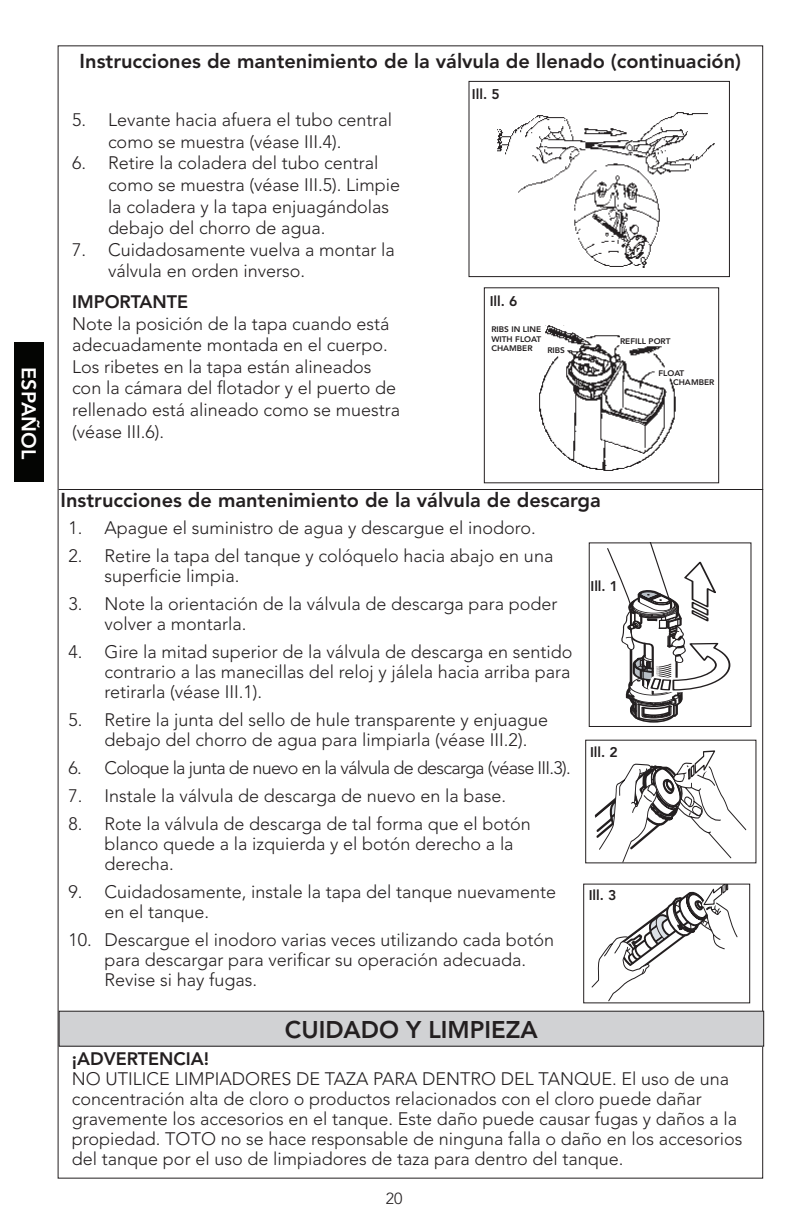
<style>
.page{position:relative;width:792px;height:1224px;background:#fff}
.page>*{position:absolute;margin:0;border:0;box-sizing:border-box;transform-origin:0 0}
.t1{font:800 24px "Avenir LT Std";color:#231f20}
.t2{font:800 20px "Avenir LT Std";color:#231f20}
.t3{font:800 20px "Avenir LT Std";color:#fff}
.t4{font:300 18px/20px "Avenir LT Std";color:#231f20}
.t5{font:300 18px "Avenir LT Std";letter-spacing:-.04em;color:#231f20}
.t6{font:800 18px "Avenir LT Std";color:#231f20}
.t7{font:300 16px "Avenir LT Std";color:#231f20}
.t8{font:800 14px "Avenir LT Std";color:#231f20}
.t9{font:800 8px/9.6px "Avenir LT Std";color:#231f20;text-align:justify}
</style>
<div class="page">
<div style="left:14px;top:343px;width:29px;height:139px;background:#040503"></div>
<div style="left:59px;top:1011px;width:705px;height:35px;background:#d1d2d4"></div>
<div style="left:59px;top:1011px;width:705px;height:36px;border:1px solid #231f20"></div>
<img style="left:497px;top:112px;width:218px;height:156px">
<div style="left:469px;top:81px;width:261px;height:196px;border:1px solid #231f20"></div>
<img style="left:539px;top:325px;width:137px;height:146px">
<div style="left:545px;top:345px;width:21px;height:9px;background:#fff"></div>
<div style="left:620px;top:335px;width:59px;height:10px;background:#fff"></div>
<div style="left:657px;top:370px;width:28px;height:7px;background:#fff"></div>
<div style="left:674px;top:377px;width:42px;height:8px;background:#fff"></div>
<div style="left:484px;top:287px;width:235px;height:196px;border:1px solid #231f20"></div>
<hr style="left:59px;top:489px;width:704px;height:1px;background:#231f20">
<svg style="left:607px;top:544px;width:124px;height:179px"></svg>
<div style="left:589px;top:542px;width:162px;height:185px;border:1px solid #231f20"></div>
<svg style="left:595px;top:750px;width:152px;height:111px"></svg>
<svg style="left:591px;top:886px;width:147px;height:115px"></svg>
<div style="left:583px;top:884px;width:167px;height:119px;border:1px solid #231f20"></div>
<p class="t3" style="left:41px;top:367px;width:93px;rotate:90deg">ESPAÑOL</p>
<p class="t2" style="left:80px;top:49px;width:663px">Instrucciones de mantenimiento de la válvula de llenado (continuación)</p>
<p class="t8" style="left:472px;top:86px;width:29px">Ill. 5</p>
<p class="t4" style="left:108px;top:109px;width:286px;line-height:21.6px;text-indent:-36px">5. Levante hacia afuera el tubo central como se muestra (véase III.4).</p>
<p class="t4" style="left:108px;top:152px;width:294px;line-height:21.6px;text-indent:-36px">6. Retire la coladera del tubo central como se muestra (véase III.5). Limpie la coladera y la tapa enjuagándolas debajo del chorro de agua.</p>
<p class="t4" style="left:108px;top:239px;width:288px;line-height:21.6px;text-indent:-36px">7. Cuidadosamente vuelva a montar la válvula en orden inverso.</p>
<p class="t6" style="left:72px;top:291px;width:118px">IMPORTANTE</p>
<p class="t4" style="left:72px;top:313px;width:330px;line-height:21.6px">Note la posición de la tapa cuando está adecuadamente montada en el cuerpo.<br>Los ribetes en la tapa están alineados con la cámara del flotador y el puerto de rellenado está alineado como se muestra (véase III.6).</p>
<p class="t9" style="left:491px;top:325px;width:51px">RIBS IN LINE WITH FLOAT CHAMBER</p>
<p class="t8" style="left:490px;top:292px;width:29px">Ill. 6</p>
<p class="t9" style="left:547px;top:345px;width:19px">RIBS</p>
<p class="t2" style="left:61px;top:488px;width:542px">Instrucciones de mantenimiento de la válvula de descarga</p>
<p class="t9" style="left:620px;top:337px;width:52px">REFILL PORT</p>
<p class="t9" style="left:673px;top:368px;width:43px;text-indent:-15px">FLOAT<br>CHAMBER</p>
<p class="t4" style="left:68px;top:518px;width:469px">1. Apague el suministro de agua y descargue el inodoro.</p>
<p class="t4" style="left:104px;top:546px;width:450px;text-indent:-36px">2. Retire la tapa del tanque y colóquelo hacia abajo en una superficie limpia.</p>
<p class="t4" style="left:104px;top:594px;width:455px;text-indent:-36px">3. Note la orientación de la válvula de descarga para poder volver a montarla.</p>
<p class="t4" style="left:104px;top:642px;width:470px;text-align:justify;text-indent:-36px">4. Gire la mitad superior de la válvula de descarga en sentido contrario a las manecillas del reloj y jálela hacia arriba para retirarla (véase III.1).</p>
<p class="t4" style="left:104px;top:710px;width:445px;text-indent:-36px">5. Retire la junta del sello de hule transparente y enjuague debajo del chorro de agua para limpiarla (véase III.2).</p>
<p class="t5" style="left:68px;top:757px;width:504px">6. Coloque la junta de nuevo en la válvula de descarga (véase III.3).</p>
<p class="t4" style="left:68px;top:786px;width:439px">7. Instale la válvula de descarga de nuevo en la base.</p>
<p class="t4" style="left:104px;top:814px;width:428px;text-indent:-36px">8. Rote la válvula de descarga de tal forma que el botón blanco quede a la izquierda y el botón derecho a la derecha.</p>
<p class="t4" style="left:104px;top:882px;width:453px;text-indent:-36px">9. Cuidadosamente, instale la tapa del tanque nuevamente en el tanque.</p>
<p class="t4" style="left:104px;top:930px;width:451px;text-indent:-36px">10. Descargue el inodoro varias veces utilizando cada botón para descargar para verificar su operación adecuada.<br>Revise si hay fugas.</p>
<h1 class="t1" style="left:285px;top:1015px;width:254px">CUIDADO Y LIMPIEZA</h1>
<p class="t8" style="left:590px;top:578px;width:29px">Ill. 1</p>
<p class="t8" style="left:590px;top:744px;width:29px">Ill. 2</p>
<p class="t8" style="left:589px;top:887px;width:29px">Ill. 3</p>
<p class="t6" style="left:72px;top:1049px;width:139px">¡ADVERTENCIA!</p>
<p class="t4" style="left:72px;top:1069px;width:672px">NO UTILICE LIMPIADORES DE TAZA PARA DENTRO DEL TANQUE. El uso de una concentración alta de cloro o productos relacionados con el cloro puede dañar gravemente los accesorios en el tanque. Este daño puede causar fugas y daños a la propiedad. TOTO no se hace responsable de ninguna falla o daño en los accesorios del tanque por el uso de limpiadores de taza para dentro del tanque.</p>
<p class="t7" style="left:386px;top:1189px;width:18px">20</p>
</div>
